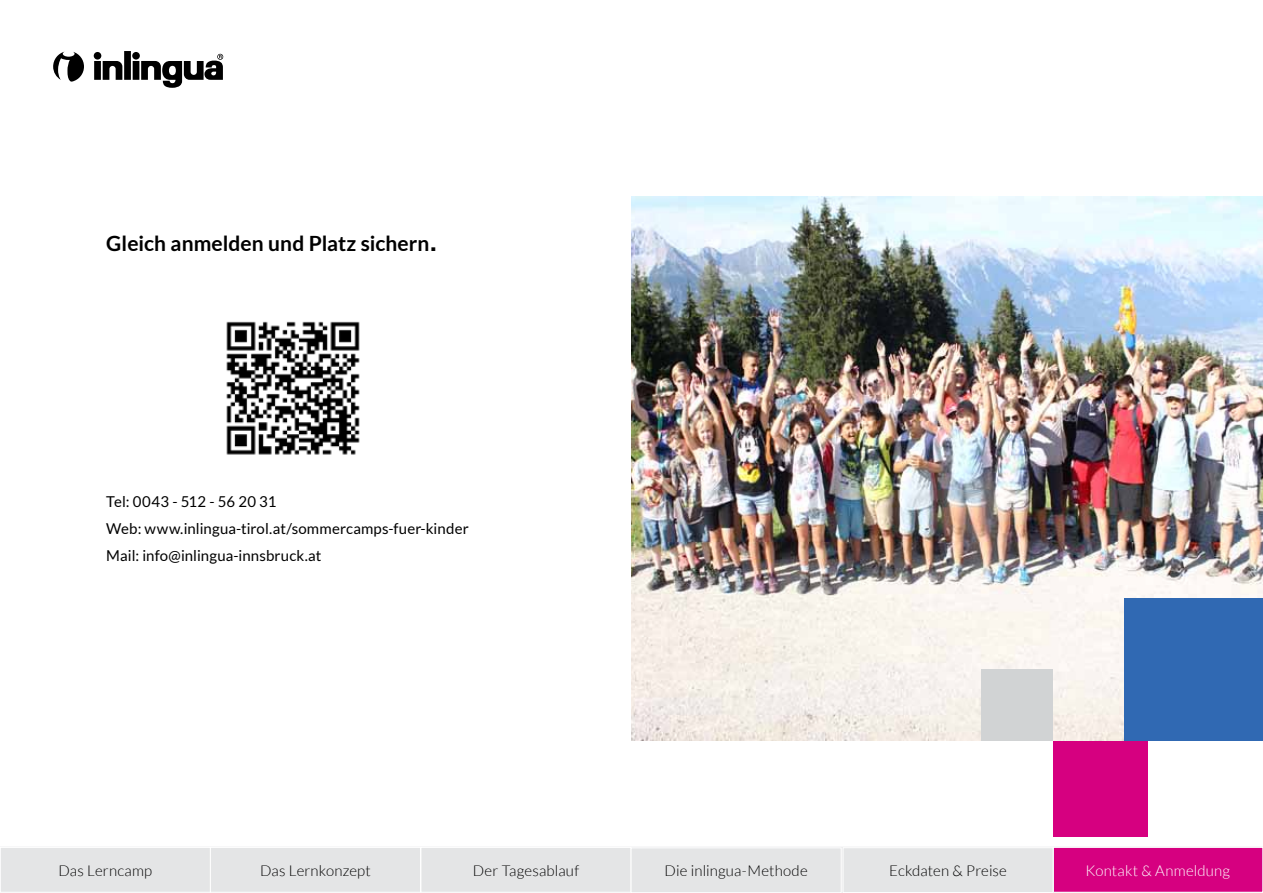
<style>
.page{position:relative;width:1263px;height:893px;background:#fff}
.page>*{position:absolute;margin:0;border:0;box-sizing:border-box;transform-origin:0 0}
.t1{font:700 21px "Lato";color:#000}
.t2{font:15px/27px "Lato";letter-spacing:.01em;color:#000}
.t3{font:300 15px "Lato";letter-spacing:.01em;color:#000}
.t4{font:300 15px "Lato";letter-spacing:.01em;color:#fff}
.s1{font-family:"Roboto Slab";font-weight:400;font-size:39px}
</style>
<div class="page">
<img style="left:631px;top:196px;width:632px;height:545px">
<div style="left:1124px;top:598px;width:139px;height:143px;background:#3069b3"></div>
<div style="left:1053px;top:741px;width:95px;height:95px;background:#d60080"></div>
<div style="left:982px;top:670px;width:71px;height:71px;background:#d1d3d4"></div>
<svg style="left:53px;top:51px;width:170px;height:37px"></svg>
<div style="left:0;top:847px;width:210px;height:45px;background:#e4e5e6"></div>
<div style="left:0;top:847px;width:211px;height:45px;border:1px solid #fff"></div>
<div style="left:421px;top:847px;width:210px;height:45px;background:#e4e5e6"></div>
<div style="left:421px;top:847px;width:210px;height:45px;border:1px solid #fff"></div>
<div style="left:631px;top:848px;width:210px;height:45px;background:#e4e5e6"></div>
<div style="left:631px;top:847px;width:210px;height:46px;border:1px solid #fff"></div>
<div style="left:1053px;top:847px;width:210px;height:45px;background:#d60080"></div>
<div style="left:1052px;top:847px;width:211px;height:45px;border:1px solid #fff"></div>
<div style="left:843px;top:848px;width:210px;height:44px;background:#e4e5e6"></div>
<div style="left:210px;top:847px;width:210px;height:45px;background:#e4e5e6"></div>
<div style="left:210px;top:847px;width:211px;height:45px;border:1px solid #fff"></div>
<img style="left:226px;top:321px;width:134px;height:134px">
<h1 class="t1" style="left:106px;top:232px;width:333px">Gleich anmelden und Platz sichern<span class="s1">.</span></h1>
<p class="t2" style="left:106px;top:488px;width:364px">Tel: 0043 - 512 - 56 20 31<br>Web: www.inlingua-tirol.at/sommercamps-fuer-kinder<br>Mail: info@inlingua-innsbruck.at</p>
<p class="t3" style="left:58px;top:862px;width:95px">Das Lerncamp</p>
<p class="t3" style="left:260px;top:862px;width:112px">Das Lernkonzept</p>
<p class="t3" style="left:473px;top:862px;width:108px">Der Tagesablauf</p>
<p class="t3" style="left:665px;top:863px;width:145px">Die inlingua-Methode</p>
<p class="t3" style="left:889px;top:863px;width:119px">Eckdaten &amp; Preise</p>
<p class="t4" style="left:1085px;top:862px;width:146px">Kontakt &amp; Anmeldung</p>
</div>
